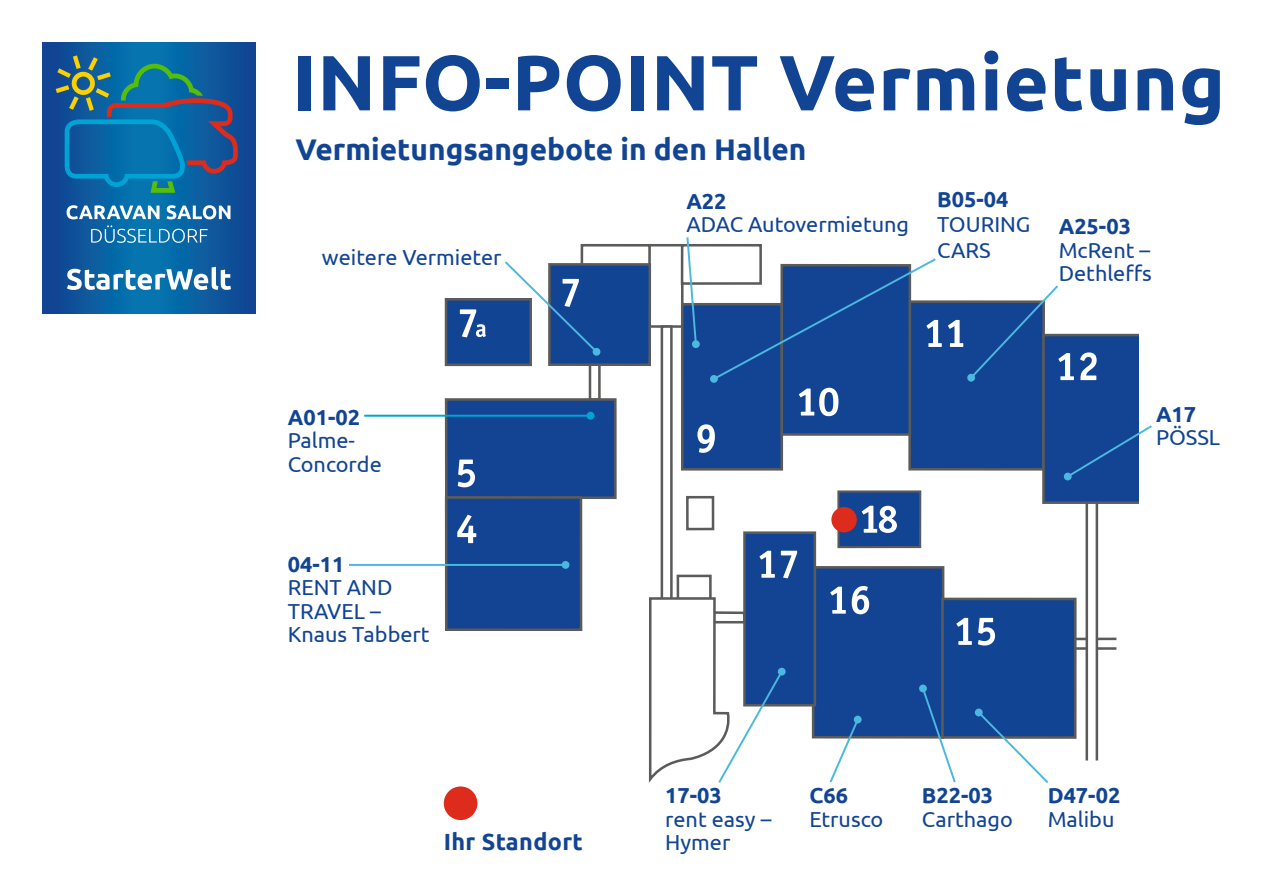
<style>
.page{position:relative;width:1263px;height:893px;background:#fff}
.page>*{position:absolute;margin:0;border:0;box-sizing:border-box;transform-origin:0 0}
.t1{font:700 78.15px "Ubuntu";letter-spacing:.01em;color:#124494}
.t2{font:700 29.85px "Ubuntu";color:#124494}
.t3{font:700 23.4px "Ubuntu";letter-spacing:.015em;color:#124494}
.t4{font:21.75px/23.5px "Ubuntu";color:#124494}
.t5{font:700 21.75px "Ubuntu";color:#124494}
</style>
<div class="page">
<img style="left:43px;top:43px;width:212px;height:271px">
<svg style="left:91px;top:225px;width:117px;height:18px;background:#3787b9"></svg>
<svg style="left:67px;top:205px;width:163px;height:14px"></svg>
<svg style="left:56px;top:55px;width:183px;height:138px;background:#1c6895"></svg>
<svg style="left:67px;top:267px;width:164px;height:23px"></svg>
<div style="left:589px;top:360px;width:12px;height:41px;border:3px solid #5b5b5a"></div>
<div style="left:581px;top:244px;width:70px;height:22px;border:3px solid #5b5b5a"></div>
<div style="left:446px;top:399px;width:169px;height:99px;background:#124493"></div>
<div style="left:445px;top:398px;width:172px;height:101px;border:3px solid #5b5b5a"></div>
<div style="left:446px;top:497px;width:135px;height:133px;background:#124493"></div>
<div style="left:445px;top:496px;width:137px;height:135px;border:3px solid #5b5b5a"></div>
<div style="left:549px;top:264px;width:101px;height:101px;background:#124494"></div>
<div style="left:548px;top:263px;width:103px;height:103px;border:3px solid #5b5b5a"></div>
<div style="left:446px;top:299px;width:85px;height:66px;background:#124494"></div>
<div style="left:445px;top:298px;width:87px;height:68px;border:3px solid #5b5b5a"></div>
<svg style="left:458px;top:460px;width:17px;height:27px"></svg>
<svg style="left:457px;top:515px;width:19px;height:28px"></svg>
<svg style="left:460px;top:309px;width:26px;height:28px"></svg>
<svg style="left:503px;top:259px;width:96px;height:96px"></svg>
<div style="left:593px;top:348px;width:7px;height:8px;background:#4ab8df;border-radius:50%"></div>
<svg style="left:647px;top:237px;width:505px;height:546px"></svg>
<div style="left:778px;top:668px;width:8px;height:8px;background:#4ab8df;border-radius:50%"></div>
<hr style="left:349px;top:564px;width:216px;height:2px;background:#4ab8df">
<div style="left:562px;top:561px;width:7px;height:8px;background:#4ab8df;border-radius:50%"></div>
<hr style="left:364px;top:415px;width:226px;height:2px;background:#00a3d4">
<div style="left:586px;top:412px;width:8px;height:8px;background:#00a3d4;border-radius:50%"></div>
<div style="left:444px;top:786px;width:33px;height:34px;background:#dd2b1c;border-radius:50%"></div>
<div style="left:831px;top:507px;width:26px;height:25px;background:#dd2b1c;border-radius:50%"></div>
<h1 class="t1" style="left:292px;top:35px;width:935px">INFO-POINT Vermietung</h1>
<h2 class="t2" style="left:295px;top:131px;width:512px">Vermietungsangebote in den Hallen</h2>
<p class="t4" style="left:322px;top:245px;width:181px">weitere Vermieter</p>
<p class="t5" style="left:288px;top:404px;width:74px">A01-02</p>
<p class="t4" style="left:288px;top:428px;width:96px">Palme-<br>Concorde</p>
<p class="t5" style="left:288px;top:551px;width:58px">04-11</p>
<p class="t4" style="left:288px;top:575px;width:143px">RENT AND<br>TRAVEL –<br>Knaus Tabbert</p>
<p class="t3" style="left:444px;top:828px;width:141px">Ihr Standort</p>
<p class="t5" style="left:686px;top:188px;width:42px">A22</p>
<p class="t4" style="left:686px;top:212px;width:224px">ADAC Autovermietung</p>
<p class="t5" style="left:937px;top:186px;width:73px">B05-04</p>
<p class="t4" style="left:937px;top:211px;width:95px;line-height:25.3px">TOURING<br>CARS</p>
<p class="t5" style="left:1059px;top:214px;width:74px">A25-03</p>
<p class="t4" style="left:1059px;top:238px;width:95px">McRent –<br>Dethleffs</p>
<p class="t5" style="left:1156px;top:401px;width:42px">A17</p>
<p class="t4" style="left:1156px;top:425px;width:66px">PÖSSL</p>
<p class="t5" style="left:665px;top:782px;width:58px">17-03</p>
<p class="t4" style="left:665px;top:807px;width:108px">rent easy –<br>Hymer</p>
<p class="t5" style="left:809px;top:782px;width:40px">C66</p>
<p class="t4" style="left:809px;top:807px;width:75px">Etrusco</p>
<p class="t5" style="left:922px;top:782px;width:73px">B22-03</p>
<p class="t4" style="left:922px;top:807px;width:92px">Carthago</p>
<p class="t5" style="left:1048px;top:782px;width:74px">D47-02</p>
<p class="t4" style="left:1048px;top:807px;width:68px">Malibu</p>
</div>
